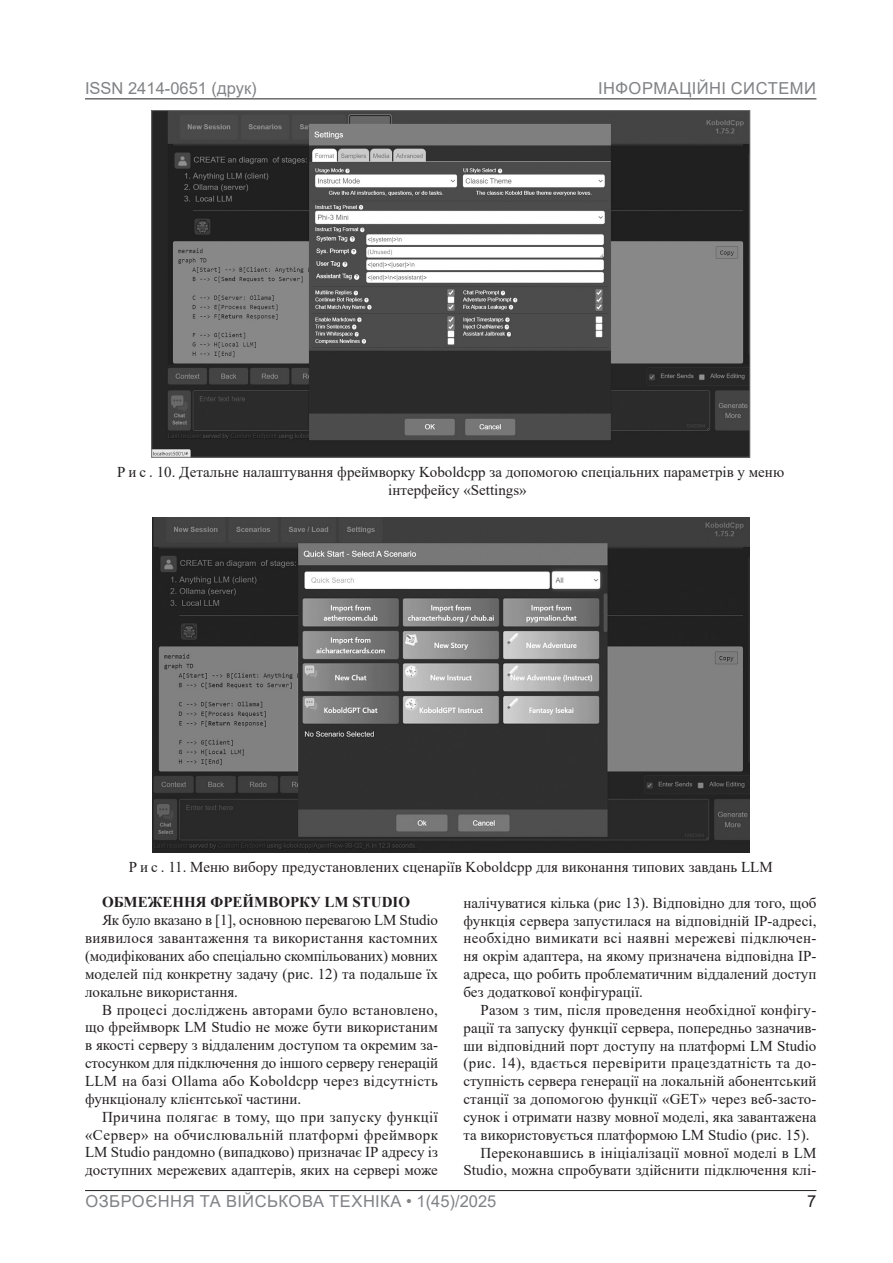
<style>
.page{position:relative;width:893px;height:1263px;background:#fff}
.page>*{position:absolute;margin:0;border:0;box-sizing:border-box;transform-origin:0 0}
.t1{font:16.5px "Arial";letter-spacing:.02em;color:#808285}
.t2{font:16.5px "Arial";color:#808285}
.t3{font:16.5px "Arial";color:#231f20}
.Текст_Основной{font:15px/17.9px "Times New Roman";color:#231f20;text-align:justify}
.Рисунок_ЗАГОЛОВОК{font:15px/17.9px "Times New Roman";color:#231f20}
.Подзаголовок{font:700 15px "Times New Roman";color:#231f20}
</style>
<div class="page">
<hr style="left:85px;top:99px;width:731px;height:1px;background:#231f20">
<hr style="left:85px;top:1190px;width:731px;height:1px;background:#231f20">
<img style="left:154px;top:112px;width:594px;height:343px">
<img style="left:152px;top:518px;width:598px;height:334px">
<p class="t2" style="left:85px;top:77px;width:173px">ISSN 2414-0651 (друк)</p>
<p class="t1" style="left:598px;top:77px;width:219px">ІНФОРМАЦІЙНІ СИСТЕМИ</p>
<p class="Рисунок_ЗАГОЛОВОК" style="left:388px;top:462px;width:397px;text-indent:-271px">Р и с . 10. Детальне налаштування фреймворку Koboldcpp за допомогою спеціальних параметрів у меню інтерфейсу «Settings»</p>
<p class="Рисунок_ЗАГОЛОВОК" style="left:129px;top:858px;width:645px">Р и с . 11. Меню вибору предустановлених сценаріїв Koboldcpp для виконання типових завдань LLM</p>
<p class="Подзаголовок" style="left:102px;top:891px;width:309px">ОБМЕЖЕННЯ ФРЕЙМВОРКУ LM STUDIO</p>
<p class="Текст_Основной" style="left:85px;top:911px;width:355px;text-indent:17px">Як було вказано в [1], основною перевагою LM Studio виявилося завантаження та використання кастомних (модифікованих або спеціально скомпільованих) мовних моделей під конкретну задачу (рис. 12) та подальше їх локальне використання.</p>
<p class="Текст_Основной" style="left:85px;top:1000px;width:354px;text-indent:17px">В процесі досліджень авторами було встановлено, що фреймворк LM Studio не може бути використаним в якості серверу з віддаленим доступом та окремим за&shy;стосунком для підключення до іншого серверу генерацій LLM на базі Ollama або Koboldcpp через відсутність функціоналу клієнтської частини.</p>
<p class="Текст_Основной" style="left:85px;top:1107px;width:354px;text-indent:17px">Причина полягає в тому, що при запуску функції «Сервер» на обчислювальній платформі фреймворк LM Studio рандомно (випадково) призначає ІР адресу із доступних мережевих адаптерів, яких на сервері може</p>
<p class="Текст_Основной" style="left:463px;top:893px;width:355px">налічуватися кілька (рис 13). Відповідно для того, щоб функція сервера запустилася на відповідній ІР-адресі, необхідно вимикати всі наявні мережеві підключен&shy;ня окрім адаптера, на якому призначена відповідна ІР&shy;адреса, що робить проблематичним віддалений доступ без додаткової конфігурації.</p>
<p class="Текст_Основной" style="left:463px;top:1000px;width:354px;text-indent:17px">Разом з тим, після проведення необхідної конфігу&shy;рації та запуску функції сервера, попередньо зазначив&shy;ши відповідний порт доступу на платформі LM Studio (рис. 14), вдається перевірити працездатність та до&shy;ступність сервера генерації на локальній абонентський станції за допомогою функції «GET» через веб-засто&shy;сунок і отримати назву мовної моделі, яка завантажена та використовується платформою LM Studio (рис. 15).</p>
<p class="Текст_Основной" style="left:463px;top:1143px;width:354px;text-align:right">Переконавшись в ініціалізації мовної моделі в LM<br>Studio, можна спробувати здійснити підключення клі-</p>
<p class="t1" style="left:85px;top:1190px;width:413px">ОЗБРОЄННЯ ТА ВІЙСЬКОВА ТЕХНІКА • 1(45)/2025</p>
<p class="t3" style="left:807px;top:1190px;width:11px">7</p>
</div>
